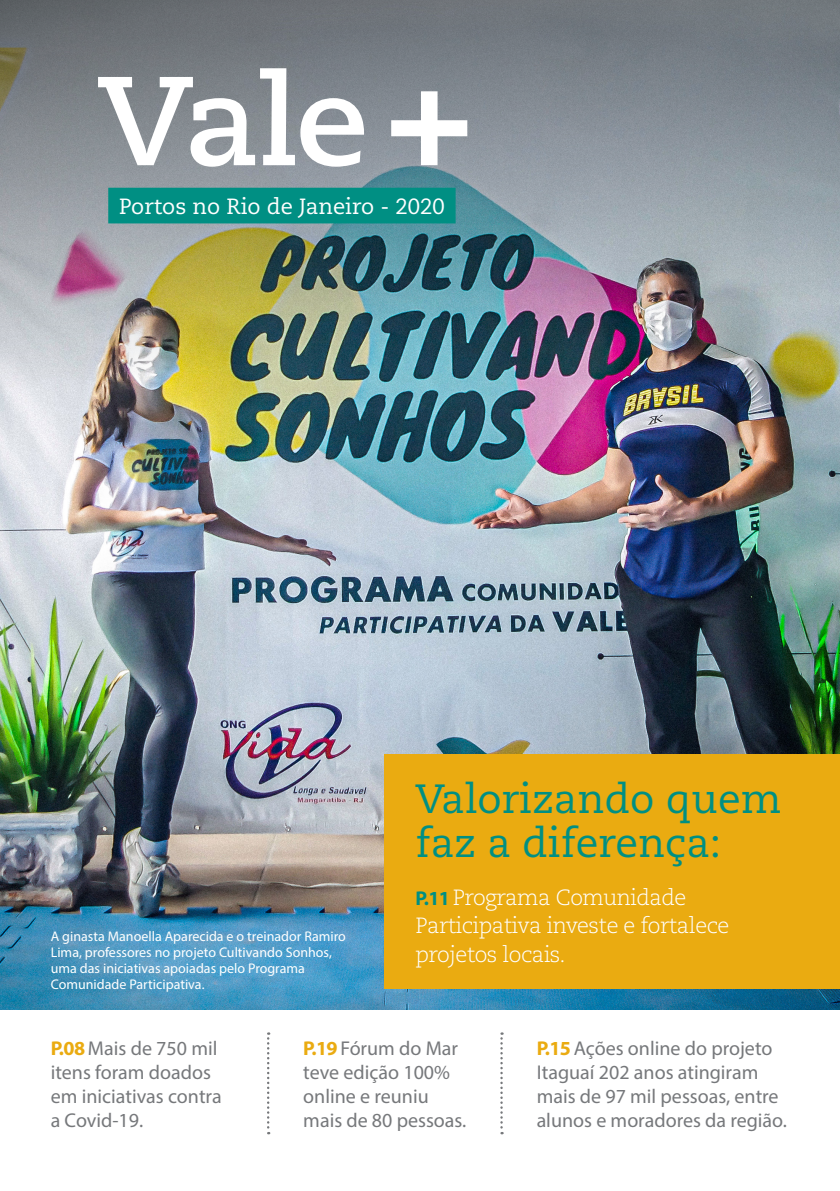
<style>
.page{position:relative;width:840px;height:1191px;background:#fff}
.page>*{position:absolute;margin:0;border:0;box-sizing:border-box;transform-origin:0 0}
.t1{font:40.8px/43.6px "Caecilia LT Std";color:#008f83}
.t2{font:300 22px/28.8px "Caecilia LT Std";letter-spacing:-.025em;color:#fff}
.t3{font:22px "Caecilia LT Std";color:#fff}
.t4{font:20px/24px "Myriad Pro";color:#76787b}
.t5{font:14px/16px "Myriad Pro";color:#fff}
.s1{font-family:"Myriad Pro";font-weight:700;font-size:20px;color:#008f83}
.s2{font-weight:700;color:#eaab11}
</style>
<div class="page">
<img style="left:0;top:588px;width:839px;height:421px">
<img style="left:0;top:0;width:839px;height:588px">
<svg style="left:267px;top:1032px;width:2px;height:102px"></svg>
<svg style="left:500px;top:1032px;width:2px;height:102px"></svg>
<div style="left:384px;top:755px;width:455px;height:234px;background:#eaab11"></div>
<div style="left:108px;top:188px;width:347px;height:35px;background:#008f83"></div>
<svg style="left:98px;top:68px;width:266px;height:99px"></svg>
<svg style="left:391px;top:91px;width:76px;height:74px"></svg>
<p class="t3" style="left:119px;top:194px;width:326px">Portos no Rio de Janeiro - 2020</p>
<p class="t5" style="left:51px;top:928px;width:296px">A ginasta Manoella Aparecida e o treinador Ramiro Lima, professores no projeto Cultivando Sonhos, uma das iniciativas apoiadas pelo Programa Comunidade Participativa.</p>
<p class="t1" style="left:415px;top:778px;width:367px">Valorizando quem faz a diferença:</p>
<p class="t2" style="left:415px;top:883px;width:315px"><span class="s1">P.11</span> Programa Comunidade<br>Participativa investe e fortalece projetos locais.</p>
<p class="t4" style="left:51px;top:1036px;width:172px"><span class="s2">P.08</span> Mais de 750 mil itens foram doados em iniciativas contra a Covid-19.</p>
<p class="t4" style="left:303px;top:1036px;width:164px"><span class="s2">P.19</span> Fórum do Mar teve edição 100% online e reuniu mais de 80 pessoas.</p>
<p class="t4" style="left:536px;top:1036px;width:251px"><span class="s2">P.15</span> Ações online do projeto<br>Itaguaí 202 anos atingiram mais de 97 mil pessoas, entre alunos e moradores da região.</p>
</div>
